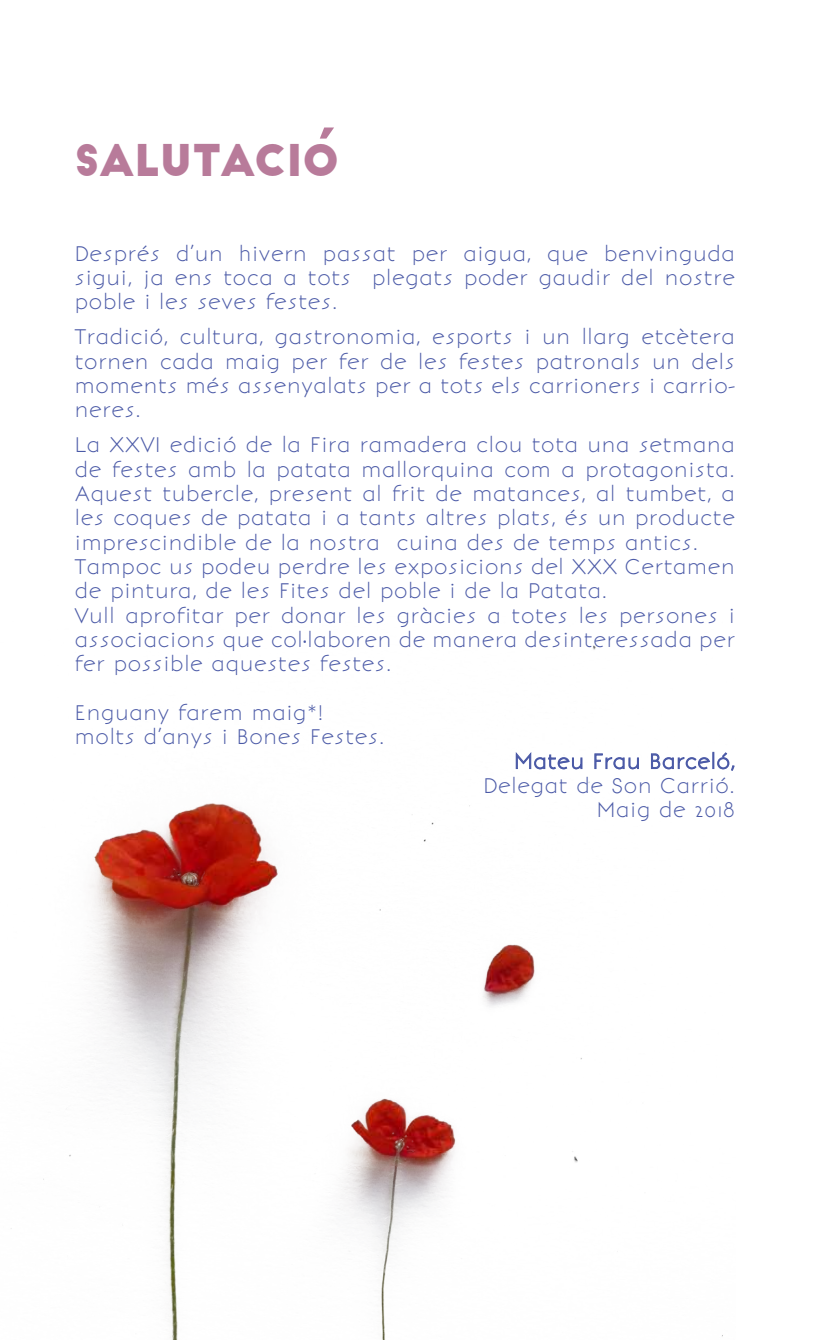
<style>
.page{position:relative;width:830px;height:1340px;background:#fff}
.page>*{position:absolute;margin:0;border:0;box-sizing:border-box;transform-origin:0 0}
.t1{font:90px "ADAM.CGPRO";color:#b87b9a}
.t2{font:42.75px "Big John";letter-spacing:-.01em;color:#b87b9a}
.t3{font:300 20.25px/24.3px "Bonveno CF";color:#4b5aa7;text-align:justify}
.s1{font-family:"Myriad Pro";font-weight:400}
</style>
<div class="page">
<img style="left:11px;top:645px;width:723px;height:694px">
<h1 class="t1" style="left:316px;top:106px;width:22px">´</h1>
<h2 class="t2" style="left:74px;top:141px;width:266px">SALUTACIO</h2>
<p class="t3" style="left:74px;top:241px;width:662px">Després d’un hivern passat per aigua, que benvinguda sigui, ja ens toca a tots plegats poder gaudir del nostre poble i les seves festes.</p>
<p class="t3" style="left:74px;top:325px;width:662px">Tradició, cultura, gastronomia, esports i un llarg etcètera tornen cada maig per fer de les festes patronals un dels moments més assenyalats per a tots els carrioners i carrio&shy;neres.</p>
<p class="t3" style="left:74px;top:433px;width:662px;text-align:left">La XXVI edició de la Fira ramadera clou tota una setmana de festes amb la patata mallorquina com a protagonista.<br>Aquest tubercle, present al frit de matances, al tumbet, a les coques de patata i a tants altres plats, és un producte imprescindible de la nostra cuina des de temps antics.<br>Tampoc us podeu perdre les exposicions del XXX Certamen de pintura, de les Fites del poble i de la Patata.<br>Vull aprofitar per donar les gràcies a totes les persones i associacions que col<span class="s1">·</span>laboren de manera desinteressada per fer possible aquestes festes.</p>
<p class="t3" style="left:74px;top:700px;width:311px">Enguany farem maig*! molts d’anys i Bones Festes.</p>
<p class="t3" style="left:483px;top:749px;width:253px;text-align:right">Mateu Frau Barceló,<br>Delegat de Son Carrió.<br>Maig de 2018</p>
</div>
